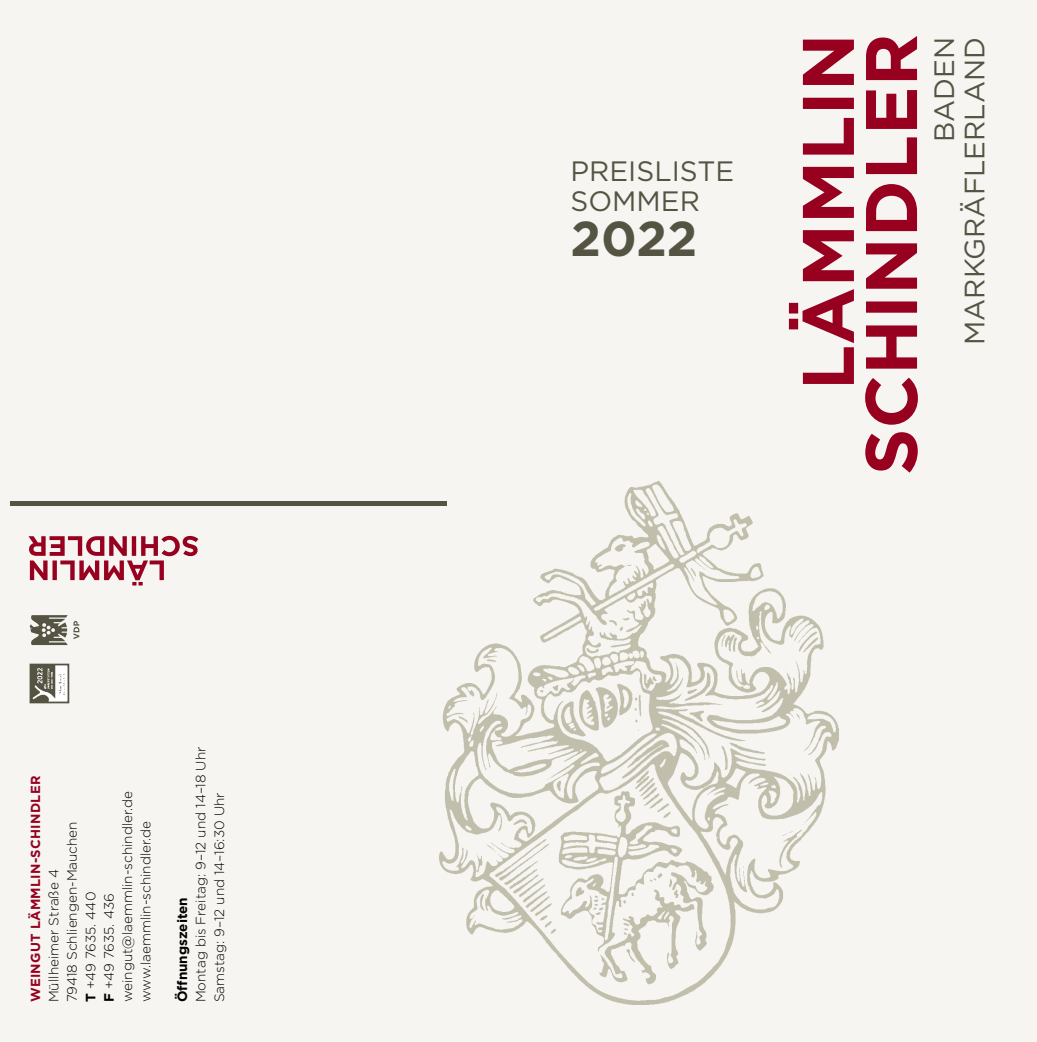
<style>
.page{position:relative;width:1037px;height:1042px;background:#fff}
.page>*{position:absolute;margin:0;border:0;box-sizing:border-box;transform-origin:0 0}
.t1{font:700 49px "Gotham";color:#555443}
.t2{font:28px/30.3px "Gotham";color:#555443;text-align:right}
.t3{font:300 13.65px/18.4px "Gotham";color:#000}
.t4{font:700 13.12px "Gotham";letter-spacing:.02em;color:#97001f}
.s1{font-weight:700}
.s2{font-size:13.12px}
</style>
<div class="page">
<div style="left:0;top:0;width:516px;height:1042px;background:#f6f5f1"></div>
<img style="left:33px;top:666px;width:33px;height:34px">
<div style="left:30px;top:663px;width:39px;height:40px;border:2px solid #555443"></div>
<svg style="left:28px;top:536px;width:170px;height:49px"></svg>
<div style="left:10px;top:501px;width:436px;height:5px;background:#555443"></div>
<svg style="left:30px;top:615px;width:38px;height:30px"></svg>
<svg style="left:74px;top:621px;width:5px;height:18px"></svg>
<div style="left:516px;top:0;width:521px;height:1042px;background:#f6f5f1"></div>
<svg style="left:865px;top:36px;width:53px;height:437px"></svg>
<svg style="left:789px;top:40px;width:65px;height:344px"></svg>
<img style="left:440px;top:481px;width:399px;height:523px">
<p class="t4" style="left:27px;top:1002px;width:228px;rotate:-90deg">WEINGUT LÄMMLIN-SCHINDLER</p>
<p class="t3" style="left:44px;top:1002px;width:213px;rotate:-90deg">Müllheimer Straße 4<br>79418 Schliengen-Mauchen<br><span class="s1">T</span> +49 7635. 440<br><span class="s1">F</span> +49 7635. 436 weingut@laemmlin-schindler.de www.laemmlin-schindler.de</p>
<p class="t3" style="left:173px;top:1002px;width:257px;rotate:-90deg"><span class="s1">Öffnungszeiten<br></span>Montag bi<span class="s2">s</span> Freitag: 9–12 und 14–18 Uhr<br>Samstag: 9–12 und 14–16:30 Uhr</p>
<h2 class="t2" style="left:570px;top:156px;width:165px;line-height:29.8px;text-align:left">PREISLISTE<br>SOMMER</h2>
<h1 class="t1" style="left:570px;top:206px;width:128px">2022</h1>
<h2 class="t2" style="left:928px;top:345px;width:309px;rotate:-90deg">BADEN<br>MARKGRÄFLERLAND</h2>
</div>
